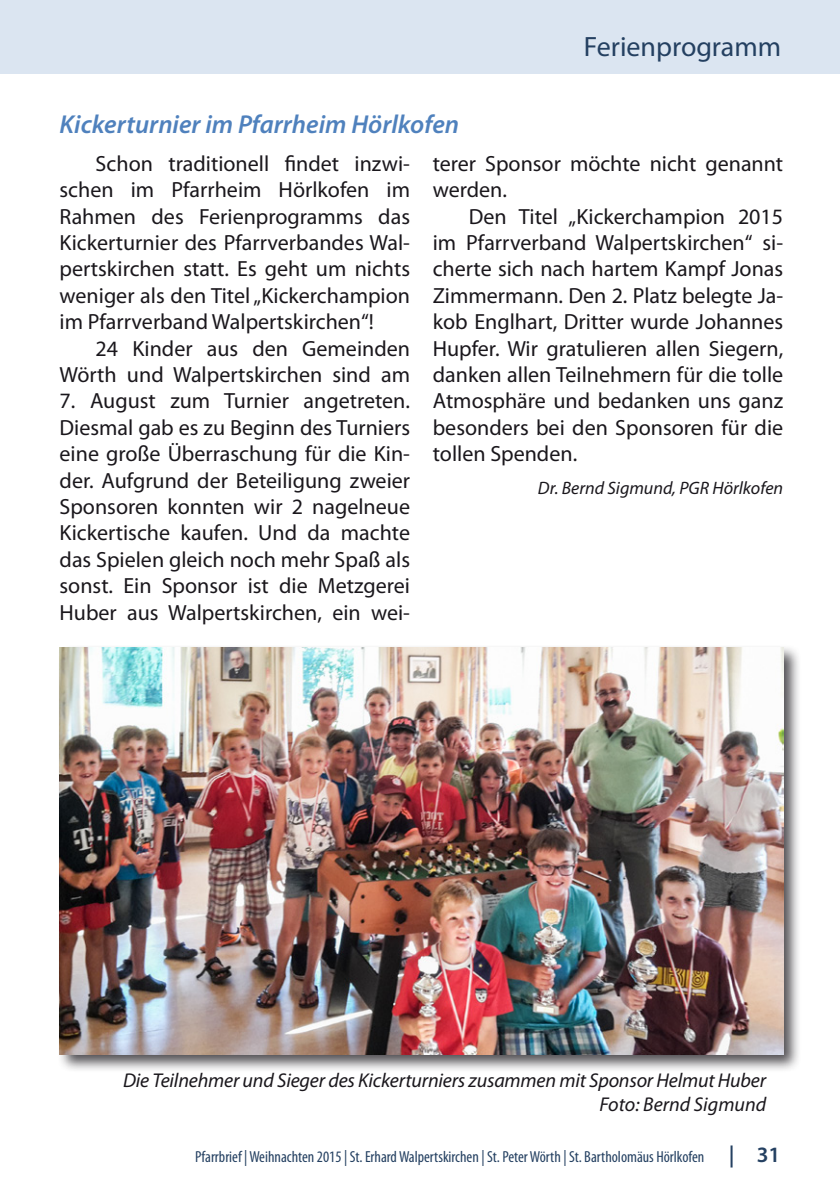
<style>
.page{position:relative;width:840px;height:1191px;background:#fff}
.page>*{position:absolute;margin:0;border:0;box-sizing:border-box;transform-origin:0 0}
.t1{font:28px "Myriad Pro";color:#244061}
.t2{font:italic 600 26px "Myriad Pro";color:#4f81bd}
.t3{font:22px/26.4px "Myriad Pro";color:#1a171c;text-align:justify}
.t4{font:italic 20px/24px "Myriad Pro";letter-spacing:-.01em;color:#1a171c;text-align:right}
.t5{font:italic 18px "Myriad Pro";color:#1a171c}
.t6{font:condensed 16px "Myriad Pro";color:#244061}
.s1{font-weight:600;font-stretch:normal;font-size:22px}
</style>
<div class="page">
<div style="left:0;top:0;width:839px;height:74px;background:#dbe5f1"></div>
<div style="left:57px;top:644px;width:744px;height:429px;background:#1a171c;opacity:.75"></div>
<img style="left:60px;top:647px;width:722px;height:407px">
<p class="t1" style="left:583px;top:30px;width:199px">Ferienprogramm</p>
<p class="t2" style="left:60px;top:108px;width:401px">Kickerturnier im Pfarrheim Hörlkofen</p>
<p class="t3" style="left:60px;top:150px;width:352px;text-indent:36px">Schon traditionell findet inzwi&shy;schen im Pfarrheim Hörlkofen im Rahmen des Ferienprogramms das Kickerturnier des Pfarrverbandes Wal&shy;pertskirchen statt. Es geht um nichts weniger als den Titel „Kickerchampion im Pfarrverband Walpertskirchen“!</p>
<p class="t3" style="left:60px;top:335px;width:352px;text-align:right">24 Kinder aus den Gemeinden<br>Wörth und Walpertskirchen sind am</p>
<p class="t3" style="left:60px;top:387px;width:352px">7. August zum Turnier angetreten.<br>Diesmal gab es zu Beginn des Turniers eine große Überraschung für die Kin&shy;der. Aufgrund der Beteiligung zweier Sponsoren konnten wir 2 nagelneue Kickertische kaufen. Und da machte das Spielen gleich noch mehr Spaß als sonst. Ein Sponsor ist die Metzgerei Huber aus Walpertskirchen, ein wei-</p>
<p class="t3" style="left:432px;top:150px;width:352px">terer Sponsor möchte nicht genannt werden.</p>
<p class="t3" style="left:432px;top:203px;width:352px;text-indent:36px">Den Titel „Kickerchampion 2015 im Pfarrverband Walpertskirchen“ si&shy;cherte sich nach hartem Kampf Jonas Zimmermann. Den 2. Platz belegte Ja&shy;kob Englhart, Dritter wurde Johannes Hupfer. Wir gratulieren allen Siegern, danken allen Teilnehmern für die tolle Atmosphäre und bedanken uns ganz besonders bei den Sponsoren für die tollen Spenden.</p>
<p class="t5" style="left:537px;top:477px;width:247px">Dr. Bernd Sigmund, PGR Hörlkofen</p>
<p class="t4" style="left:123px;top:1067px;width:644px">Die Teilnehmer und Sieger des Kickerturniers zusammen mit Sponsor Helmut Huber<br>Foto: Bernd Sigmund</p>
<p class="t6" style="left:195px;top:1147px;width:586px">Pfarrbrief | Weihnachten 2015 | St. Erhard Walpertskirchen | St. Peter Wörth | St. Bartholomäus Hörlkofen <span class="s1">| 31</span></p>
</div>
